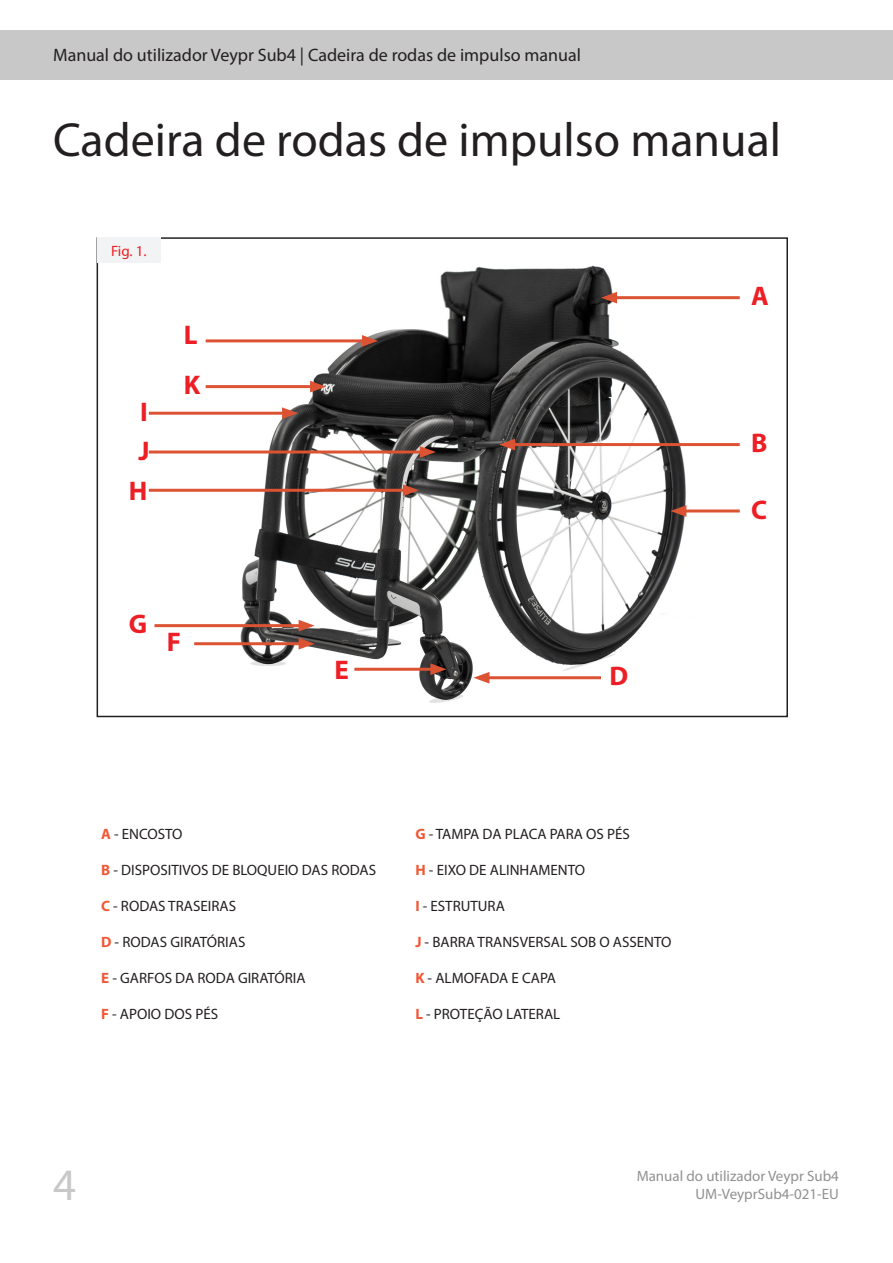
<style>
.page{position:relative;width:893px;height:1263px;background:#fff}
.page>*{position:absolute;margin:0;border:0;box-sizing:border-box;transform-origin:0 0}
.Heading_1{font:48px "Myriad Pro";color:#231f20}
.t1{font:45px "Myriad Pro";color:#c8c8c8}
.t2{font:700 27px "Myriad Pro";color:#ed1f26}
.t3{font:18px "Myriad Pro";color:#231f20}
.t4{font:15px "Myriad Pro";color:#231f20}
.ES-ES_-_Image_no{font:15px "Myriad Pro";color:#ee1d23}
.s1{font-weight:700;color:#f05937}
</style>
<div class="page">
<div style="left:0;top:31px;width:893px;height:49px;background:#c8c8c8"></div>
<img style="left:220px;top:265px;width:489px;height:438px">
<div style="left:97px;top:237px;width:691px;height:480px;border:2px solid #231f20"></div>
<div style="left:97px;top:238px;width:64px;height:25px;background:#f2f3f4"></div>
<hr style="left:154px;top:624px;width:150px;height:3px;background:#db5333">
<svg style="left:299px;top:620px;width:16px;height:11px"></svg>
<hr style="left:149px;top:412px;width:139px;height:3px;background:#db5333">
<svg style="left:282px;top:407px;width:16px;height:12px"></svg>
<hr style="left:611px;top:296px;width:129px;height:3px;background:#db5333">
<svg style="left:601px;top:292px;width:16px;height:11px"></svg>
<hr style="left:509px;top:443px;width:231px;height:3px;background:#db5333">
<svg style="left:499px;top:439px;width:16px;height:11px"></svg>
<hr style="left:681px;top:509px;width:59px;height:3px;background:#db5333">
<svg style="left:670px;top:505px;width:16px;height:12px"></svg>
<hr style="left:484px;top:676px;width:117px;height:3px;background:#db5333">
<svg style="left:473px;top:672px;width:16px;height:12px"></svg>
<hr style="left:354px;top:668px;width:82px;height:3px;background:#db5333">
<svg style="left:430px;top:663px;width:16px;height:12px"></svg>
<hr style="left:194px;top:642px;width:110px;height:3px;background:#db5333">
<svg style="left:299px;top:638px;width:16px;height:12px"></svg>
<hr style="left:149px;top:489px;width:260px;height:3px;background:#db5333">
<svg style="left:403px;top:484px;width:16px;height:12px"></svg>
<hr style="left:206px;top:339px;width:162px;height:3px;background:#db5333">
<svg style="left:362px;top:335px;width:16px;height:12px"></svg>
<hr style="left:149px;top:450px;width:276px;height:3px;background:#db5333">
<svg style="left:420px;top:446px;width:16px;height:12px"></svg>
<hr style="left:206px;top:385px;width:110px;height:3px;background:#db5333">
<svg style="left:310px;top:381px;width:16px;height:11px"></svg>
<p class="t3" style="left:53px;top:44px;width:529px">Manual do utilizador Veypr Sub4 | Cadeira de rodas de impulso manual</p>
<p class="Heading_1" style="left:53px;top:111px;width:729px">Cadeira de rodas de impulso manual</p>
<p class="ES-ES_-_Image_no" style="left:111px;top:241px;width:37px">Fig. 1.</p>
<p class="t2" style="left:140px;top:394px;width:9px">I</p>
<p class="t2" style="left:139px;top:433px;width:13px">J</p>
<p class="t2" style="left:129px;top:473px;width:20px">H</p>
<p class="t2" style="left:184px;top:318px;width:15px">L</p>
<p class="t2" style="left:184px;top:367px;width:18px">K</p>
<p class="t2" style="left:129px;top:606px;width:20px">G</p>
<p class="t2" style="left:167px;top:624px;width:16px">F</p>
<p class="t2" style="left:334px;top:652px;width:16px">E</p>
<p class="t2" style="left:609px;top:658px;width:20px">D</p>
<p class="t4" style="left:101px;top:825px;width:83px"><span class="s1">A</span> - ENCOSTO</p>
<p class="t4" style="left:101px;top:861px;width:276px"><span class="s1">B</span> - DISPOSITIVOS DE BLOQUEIO DAS RODAS</p>
<p class="t4" style="left:101px;top:897px;width:136px"><span class="s1">C</span> - RODAS TRASEIRAS</p>
<p class="t4" style="left:101px;top:933px;width:146px"><span class="s1">D</span> - RODAS GIRATÓRIAS</p>
<p class="t4" style="left:101px;top:969px;width:206px"><span class="s1">E</span> - GARFOS DA RODA GIRATÓRIA</p>
<p class="t4" style="left:101px;top:1005px;width:118px"><span class="s1">F</span> - APOIO DOS PÉS</p>
<p class="t4" style="left:415px;top:825px;width:216px"><span class="s1">G</span> - TAMPA DA PLACA PARA OS PÉS</p>
<p class="t4" style="left:415px;top:861px;width:171px"><span class="s1">H</span> - EIXO DE ALINHAMENTO</p>
<p class="t4" style="left:415px;top:897px;width:91px"><span class="s1">I</span> - ESTRUTURA</p>
<p class="t4" style="left:415px;top:933px;width:258px"><span class="s1">J</span> - BARRA TRANSVERSAL SOB O ASSENTO</p>
<p class="t4" style="left:415px;top:969px;width:142px"><span class="s1">K</span> - ALMOFADA E CAPA</p>
<p class="t4" style="left:415px;top:1005px;width:146px"><span class="s1">L</span> - PROTEÇÃO LATERAL</p>
<p class="t2" style="left:751px;top:278px;width:19px">A</p>
<p class="t2" style="left:751px;top:425px;width:18px">B</p>
<p class="t2" style="left:751px;top:492px;width:18px">C</p>
<h2 class="t1" style="left:53px;top:1157px;width:25px">4</h2>
<p class="t4" style="left:636px;top:1167px;width:204px">Manual do utilizador Veypr Sub4</p>
<p class="t4" style="left:695px;top:1185px;width:145px">UM-VeyprSub4-021-EU</p>
</div>
